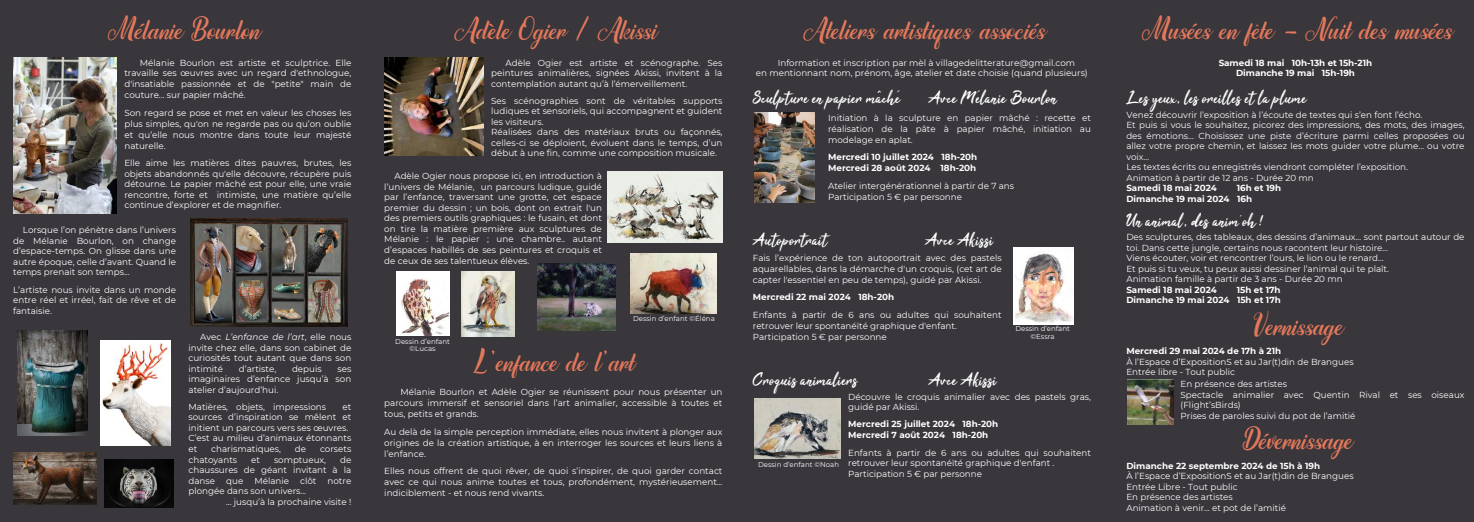
<style>
.page{position:relative;width:1474px;height:522px;background:#fff}
.page>*{position:absolute;margin:0;border:0;box-sizing:border-box;transform-origin:0 0}
.t1{font:21.88px "Matterland";color:#e4785a}
.t2{font:17.5px "Tahu";letter-spacing:.005em;color:#fff}
.t3{font:8.75px/10.5px "Montserrat";color:#fff;text-align:justify}
.t4{font:700 8.75px/10.5px "Montserrat";color:#fff}
.t5{font:7px/7.6px "Montserrat";color:#fff;text-align:center}
.s1{font-style:italic}
</style>
<div class="page">
<div style="left:0;top:0;width:1473px;height:521px;background:#39363c"></div>
<img style="left:13px;top:58px;width:104px;height:155px">
<img style="left:608px;top:171px;width:114px;height:71px">
<img style="left:537px;top:263px;width:79px;height:67px">
<img style="left:396px;top:271px;width:53px;height:64px">
<img style="left:1127px;top:379px;width:45px;height:45px">
<img style="left:754px;top:398px;width:86px;height:60px">
<img style="left:630px;top:253px;width:86px;height:59px">
<img style="left:100px;top:340px;width:71px;height:105px">
<img style="left:17px;top:330px;width:71px;height:105px">
<img style="left:1013px;top:247px;width:60px;height:77px">
<img style="left:190px;top:218px;width:158px;height:108px">
<img style="left:384px;top:58px;width:99px;height:97px">
<img style="left:754px;top:112px;width:60px;height:90px">
<img style="left:462px;top:271px;width:53px;height:65px">
<img style="left:13px;top:452px;width:84px;height:51px">
<img style="left:105px;top:459px;width:68px;height:47px">
<h1 class="t1" style="left:106px;top:18px;width:153px">Mélanie Bourlon</h1>
<p class="t3" style="left:124px;top:57px;width:228px;line-height:10.9px;text-indent:15px">Mélanie Bourlon est artiste et sculptrice. Elle travaille ses œuvres avec un regard d'ethnologue, d'insatiable passionnée et de "petite" main de couture... sur papier mâché.</p>
<p class="t3" style="left:124px;top:107px;width:228px;line-height:10.9px">Son regard se pose et met en valeur les choses les plus simples, qu'on ne regarde pas ou qu’on oublie et qu’elle nous montre dans toute leur majesté naturelle.</p>
<p class="t3" style="left:124px;top:158px;width:228px">Elle aime les matières dites pauvres, brutes, les objets abandonnés qu'elle découvre, récupère puis détourne. Le papier mâché est pour elle, une vraie rencontre, forte et intimiste, une matière qu’elle continue d’explorer et de magnifier.</p>
<p class="t3" style="left:13px;top:225px;width:164px;text-indent:10px">Lorsque l’on pénètre dans l’univers de Mélanie Bourlon, on change d’espace-temps. On glisse dans une autre époque, celle d’avant. Quand le temps prenait son temps...</p>
<p class="t3" style="left:13px;top:284px;width:164px">L’artiste nous invite dans un monde entre réel et irréel, fait de rêve et de fantaisie.</p>
<p class="t3" style="left:188px;top:331px;width:164px;text-indent:12px">Avec <span class="s1">L’enfance de l’art</span>, elle nous invite chez elle, dans son cabinet de curiosités tout autant que dans son intimité</p>
<p class="t3" style="left:239px;top:363px;width:39px">d’artiste,</p>
<p class="t3" style="left:292px;top:363px;width:31px">depuis</p>
<p class="t3" style="left:188px;top:363px;width:164px;text-indent:149px">ses imaginaires d’enfance jusqu’à son atelier d’aujourd’hui.</p>
<p class="t3" style="left:188px;top:401px;width:139px">Matières, objets, impressions</p>
<p class="t3" style="left:188px;top:401px;width:164px;text-align:left;text-indent:154px">et sources d’inspiration se mêlent et initient un parcours vers ses œuvres.<br>C’est au milieu d’animaux étonnants et</p>
<p class="t3" style="left:211px;top:443px;width:71px">charismatiques,</p>
<p class="t3" style="left:295px;top:443px;width:13px">de</p>
<p class="t3" style="left:320px;top:443px;width:33px">corsets</p>
<p class="t3" style="left:188px;top:453px;width:50px">chatoyants</p>
<p class="t3" style="left:251px;top:453px;width:10px">et</p>
<p class="t3" style="left:274px;top:453px;width:54px">somptueux,</p>
<p class="t3" style="left:188px;top:453px;width:164px;text-indent:152px">de chaussures de géant invitant à la danse</p>
<p class="t3" style="left:226px;top:474px;width:19px">que</p>
<p class="t3" style="left:254px;top:474px;width:36px">Mélanie</p>
<p class="t3" style="left:300px;top:474px;width:18px">clôt</p>
<p class="t3" style="left:327px;top:474px;width:25px">notre</p>
<p class="t3" style="left:226px;top:485px;width:127px;text-indent:-38px">plongée dans son univers...<br>... jusqu’à la prochaine visite !</p>
<h1 class="t1" style="left:451px;top:18px;width:205px">Adèle Ogier / Akissi</h1>
<p class="t3" style="left:491px;top:57px;width:233px;text-indent:14px">Adèle Ogier est artiste et scénographe. Ses peintures animalières, signées Akissi, invitent à la contemplation autant qu’à l’émerveillement.</p>
<p class="t3" style="left:491px;top:95px;width:233px;text-align:left">Ses scénographies sont de véritables supports ludiques et sensoriels, qui accompagnent et guident les visiteurs.<br>Réalisées dans des matériaux bruts ou façonnés, celles-ci se déploient, évoluent dans le temps, d’un début à une fin, comme une composition musicale.</p>
<p class="t3" style="left:384px;top:171px;width:219px;text-indent:10px">Adèle Ogier nous propose ici, en introduction à l’univers de Mélanie, un parcours ludique, guidé par l’enfance, traversant une grotte, cet espace premier du dessin ; un bois, dont on extrait l'un des premiers outils graphiques : le fusain, et dont on tire la matière première aux sculptures de Mélanie : le papier ; une chambre.. autant d’espaces habillés de ses peintures et croquis et de ceux de ses talentueux élèves.</p>
<p class="t5" style="left:633px;top:314px;width:83px">Dessin d’enfant ©Éléna</p>
<p class="t5" style="left:395px;top:337px;width:56px;line-height:7px">Dessin d’enfant ©Lucas</p>
<h1 class="t1" style="left:474px;top:350px;width:160px">L’enfance de l’art</h1>
<p class="t3" style="left:384px;top:386px;width:339px;line-height:10.9px;text-indent:16px">Mélanie Bourlon et Adèle Ogier se réunissent pour nous présenter un parcours immersif et sensoriel dans l’art animalier, accessible à toutes et tous, petits et grands.</p>
<p class="t3" style="left:384px;top:425px;width:339px;line-height:10.9px">Au delà de la simple perception immédiate, elles nous invitent à plonger aux origines de la création artistique, à en interroger les sources et leurs liens à l’enfance.</p>
<p class="t3" style="left:384px;top:465px;width:339px;line-height:10.9px">Elles nous offrent de quoi rêver, de quoi s’inspirer, de quoi garder contact avec ce qui nous anime toutes et tous, profondément, mystérieusement... indiciblement - et nous rend vivants.</p>
<h1 class="t1" style="left:800px;top:18px;width:244px">Ateliers artistiques associés</h1>
<p class="t3" style="left:756px;top:57px;width:333px;text-indent:22px">Information et inscription par mèl à villagedelitterature@gmail.com en mentionnant nom, prénom, âge, atelier et date choisie (quand plusieurs)</p>
<h2 class="t2" style="left:752px;top:87px;width:149px">Sculpture en papier mâché</h2>
<h2 class="t2" style="left:928px;top:87px;width:130px">Avce Mélanie Bourlon</h2>
<p class="t3" style="left:828px;top:112px;width:264px;line-height:10.9px">Initiation à la sculpture en papier mâché : recette et réalisation de la pâte à papier mâché, initiation au modelage en aplat.</p>
<p class="t4" style="left:828px;top:151px;width:151px;line-height:10.9px">Mercredi 10 juillet 2024 18h-20h<br>Mercredi 28 août 2024 18h-20h</p>
<p class="t3" style="left:828px;top:180px;width:187px;line-height:10.9px">Atelier intergénérationnel à partir de 7 ans<br>Participation 5 € par personne</p>
<h2 class="t2" style="left:752px;top:228px;width:76px">Autoportrait</h2>
<h2 class="t2" style="left:925px;top:228px;width:70px">Avce Akissi</h2>
<p class="t3" style="left:752px;top:252px;width:250px;line-height:10.9px">Fais l’expérience de ton autoportrait avec des pastels aquarellables, dans la démarche d'un croquis, (cet art de capter l'essentiel en peu de temps), guidé par Akissi.</p>
<p class="t4" style="left:752px;top:292px;width:143px">Mercredi 22 mai 2024 18h-20h</p>
<p class="t3" style="left:752px;top:309px;width:250px;line-height:10.9px;text-align:left">Enfants à partir de 6 ans ou adultes qui souhaitent retrouver leur spontanéïté graphique d'enfant.<br>Participation 5 € par personne</p>
<p class="t5" style="left:1015px;top:324px;width:56px">Dessin d’enfant ©Essra</p>
<h2 class="t2" style="left:752px;top:368px;width:107px">Croquis animaliers</h2>
<h2 class="t2" style="left:928px;top:368px;width:70px">Avce Akissi</h2>
<p class="t3" style="left:848px;top:390px;width:244px">Découvre le croquis animalier avec des pastels gras, guidé par Akissi.</p>
<p class="t4" style="left:848px;top:418px;width:152px;line-height:10.9px">Mercredi 25 juillet 2024 18h-20h<br>Mercredi 7 août 2024 18h-20h</p>
<p class="t3" style="left:848px;top:446px;width:244px;text-align:left">Enfants à partir de 6 ans ou adultes qui souhaitent retrouver leur spontanéïté graphique d'enfant .<br>Participation 5 € par personne</p>
<p class="t5" style="left:758px;top:460px;width:83px">Dessin d’enfant ©Noah</p>
<h1 class="t1" style="left:1140px;top:18px;width:311px">Musées en fête - Nuit des musées</h1>
<p class="t4" style="left:1218px;top:57px;width:155px;text-align:center">Samedi 18 mai 10h-13h et 15h-21h<br>Dimanche 19 mai 15h-19h</p>
<h2 class="t2" style="left:1126px;top:87px;width:182px">Les yeux, les oreilles et la plume</h2>
<p class="t3" style="left:1126px;top:109px;width:339px;text-align:left">Venez découvrir l’exposition à l’écoute de textes qui s’en font l’écho.<br>Et puis si vous le souhaitez, picorez des impressions, des mots, des images, des émotions… Choisissez une piste d’écriture parmi celles proposées ou allez votre propre chemin, et laissez les mots guider votre plume… ou votre voix…<br>Les textes écrits ou enregistrés viendront compléter l’exposition.<br>Animation à partir de 12 ans - Durée 20 mn</p>
<p class="t4" style="left:1126px;top:182px;width:92px">Samedi 18 mai 2024</p>
<p class="t4" style="left:1126px;top:182px;width:156px;text-indent:110px">16h et 19h<br>Dimanche 19 mai 2024 16h</p>
<h2 class="t2" style="left:1126px;top:209px;width:140px">Un animal, des anim’oh !</h2>
<p class="t3" style="left:1126px;top:231px;width:339px;text-align:left">Des sculptures, des tableaux, des dessins d’animaux… sont partout autour de toi. Dans cette jungle, certains nous racontent leur histoire…<br>Viens écouter, voir et rencontrer l’ours, le lion ou le renard…<br>Et puis si tu veux, tu peux aussi dessiner l’animal qui te plaît.<br>Animation famille à partir de 3 ans - Durée 20 mn</p>
<p class="t4" style="left:1126px;top:284px;width:92px">Samedi 18 mai 2024</p>
<p class="t4" style="left:1126px;top:284px;width:156px;text-align:right">15h et 17h<br>Dimanche 19 mai 2024 15h et 17h</p>
<h1 class="t1" style="left:1249px;top:314px;width:93px">Vernissage</h1>
<p class="t4" style="left:1126px;top:345px;width:156px">Mercredi 29 mai 2024 de 17h à 21h</p>
<p class="t3" style="left:1126px;top:356px;width:229px">À l’Espace d’ExpositionS et au Jar(t)din de Brangues<br>Entrée libre - Tout public</p>
<p class="t3" style="left:1180px;top:378px;width:285px;text-align:left">En présence des artistes<br>Spectacle animalier avec Quentin Rival et ses oiseaux (Flight’sBirds)<br>Prises de paroles suivi du pot de l’amitié</p>
<h1 class="t1" style="left:1241px;top:428px;width:110px">Dévernissage</h1>
<p class="t4" style="left:1126px;top:459px;width:195px">Dimanche 22 septembre 2024 de 15h à 19h</p>
<p class="t3" style="left:1126px;top:470px;width:229px;text-align:left">À l’Espace d’ExpositionS et au Jar(t)din de Brangues Entrée Libre - Tout public<br>En présence des artistes<br>Animation à venir... et pot de l’amitié</p>
</div>
